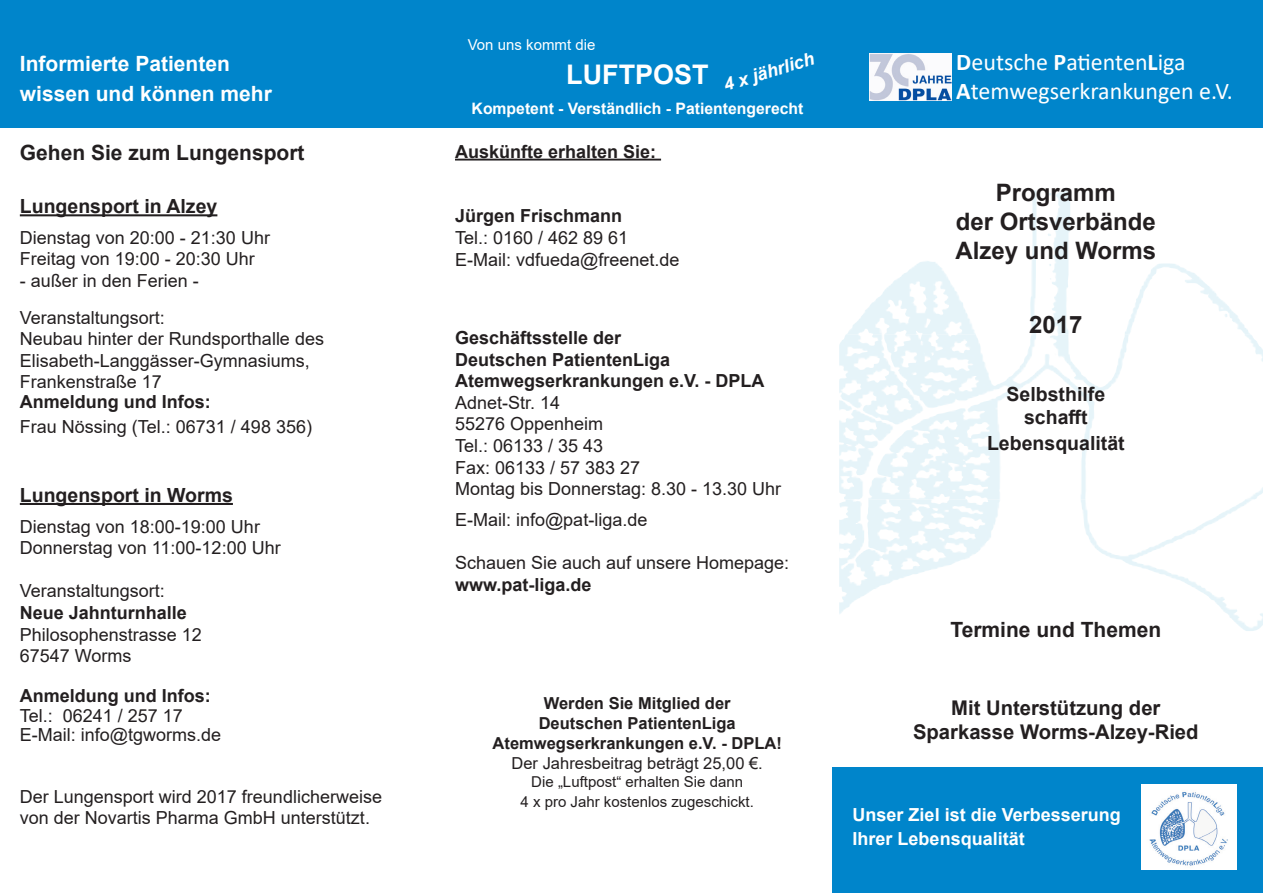
<style>
.page{position:relative;width:1263px;height:893px;background:#fff}
.page>*{position:absolute;margin:0;border:0;box-sizing:border-box;transform-origin:0 0}
.t1{font:700 27px "Arial";color:#fff}
.t2{font:24px "Calibri";color:#fff}
.t3{font:700 24px "Arial";color:#231f20}
.t4{font:700 21px "Arial";color:#fff}
.t5{font:700 21px "Arial";color:#231f20}
.t6{font:700 20.25px "Arial";color:#231f20}
.t7{font:700 19.5px "Arial";color:#231f20}
.t8{font:18px "Arial";color:#231f20}
.t9{font:700 18px "Arial";color:#231f20}
.t10{font:700 18px "Arial";color:#fff}
.t11{font:italic 700 18px "Arial";color:#fff}
.t12{font:700 16.5px "Arial";color:#231f20}
.t13{font:16.5px "Arial";color:#231f20}
.t14{font:700 15.75px "Arial";color:#fff}
.t15{font:15px "Arial";color:#231f20}
.t16{font:15px "Arial";color:#fff}
.s1{font-weight:700}
</style>
<div class="page">
<img style="left:868px;top:190px;width:202px;height:145px">
<img style="left:956px;top:335px;width:307px;height:59px">
<img style="left:1081px;top:499px;width:182px;height:132px">
<hr style="left:20px;top:214px;width:197px;height:2px;background:#231f20">
<hr style="left:20px;top:503px;width:213px;height:2px;background:#231f20">
<div style="left:0;top:0;width:1263px;height:128px;background:#0085cb"></div>
<div style="left:832px;top:767px;width:431px;height:126px;background:#0085cb"></div>
<hr style="left:455px;top:159px;width:206px;height:2px;background:#231f20">
<img style="left:1141px;top:784px;width:95px;height:85px">
<img style="left:870px;top:53px;width:81px;height:48px">
<p class="t4" style="left:20px;top:49px;width:212px">Informierte Patienten</p>
<p class="t4" style="left:20px;top:79px;width:254px">wissen und können mehr</p>
<p class="t5" style="left:20px;top:138px;width:286px">Gehen Sie zum Lungensport</p>
<p class="t7" style="left:20px;top:193px;width:199px">Lungensport in Alzey</p>
<p class="t8" style="left:20px;top:225px;width:252px">Dienstag von 20:00 - 21:30 Uhr</p>
<p class="t8" style="left:20px;top:247px;width:237px">Freitag von 19:00 - 20:30 Uhr</p>
<p class="t8" style="left:20px;top:268px;width:181px">- außer in den Ferien -</p>
<p class="t8" style="left:20px;top:305px;width:147px">Veranstaltungsort:</p>
<p class="t8" style="left:20px;top:327px;width:306px">Neubau hinter der Rundsporthalle des</p>
<p class="t8" style="left:20px;top:348px;width:292px">Elisabeth-Langgässer-Gymnasiums,</p>
<p class="t8" style="left:20px;top:370px;width:144px">Frankenstraße 17</p>
<p class="t9" style="left:20px;top:389px;width:192px">Anmeldung und Infos:</p>
<p class="t8" style="left:20px;top:415px;width:294px">Frau Nössing (Tel.: 06731 / 498 356)</p>
<p class="t7" style="left:20px;top:481px;width:215px">Lungensport in Worms</p>
<p class="t8" style="left:20px;top:514px;width:242px">Dienstag von 18:00-19:00 Uhr</p>
<p class="t8" style="left:20px;top:535px;width:262px">Donnerstag von 11:00-12:00 Uhr</p>
<p class="t8" style="left:20px;top:579px;width:147px">Veranstaltungsort:</p>
<p class="t9" style="left:20px;top:600px;width:169px">Neue Jahnturnhalle</p>
<p class="t8" style="left:20px;top:622px;width:184px">Philosophenstrasse 12</p>
<p class="t8" style="left:20px;top:643px;width:113px">67547 Worms</p>
<p class="t9" style="left:20px;top:683px;width:192px">Anmeldung und Infos:</p>
<p class="t8" style="left:20px;top:703px;width:165px">Tel.: 06241 / 257 17</p>
<p class="t8" style="left:20px;top:723px;width:203px">E-Mail: info@tgworms.de</p>
<p class="t8" style="left:20px;top:784px;width:364px">Der Lungensport wird 2017 freundlicherweise</p>
<p class="t8" style="left:20px;top:805px;width:352px">von der Novartis Pharma GmbH unterstützt.</p>
<p class="t16" style="left:468px;top:34px;width:129px">Von uns kommt die</p>
<p class="t1" style="left:566px;top:56px;width:144px">LUFTPOST</p>
<p class="t14" style="left:472px;top:97px;width:333px">Kompetent - Verständlich - Patientengerecht</p>
<p class="t11" style="left:720px;top:74px;width:96px;rotate:-17deg">4 x jährlich</p>
<p class="t2" style="left:956px;top:46px;width:231px"><span class="s1">D</span>eutsche <span class="s1">P</span>atienten<span class="s1">L</span>iga</p>
<p class="t2" style="left:956px;top:75px;width:278px"><span class="s1">A</span>temwegserkrankungen e.V.</p>
<p class="t9" style="left:455px;top:139px;width:203px">Auskünfte erhalten Sie:</p>
<p class="t9" style="left:455px;top:203px;width:169px">Jürgen Frischmann</p>
<p class="t8" style="left:455px;top:225px;width:175px">Tel.: 0160 / 462 89 61</p>
<p class="t8" style="left:455px;top:247px;width:226px">E-Mail: vdfueda@freenet.de</p>
<p class="t9" style="left:455px;top:325px;width:168px">Geschäftsstelle der</p>
<p class="t9" style="left:455px;top:347px;width:217px">Deutschen PatientenLiga</p>
<p class="t9" style="left:455px;top:368px;width:311px">Atemwegserkrankungen e.V. - DPLA</p>
<p class="t8" style="left:455px;top:390px;width:107px">Adnet-Str. 14</p>
<p class="t8" style="left:455px;top:412px;width:150px">55276 Oppenheim</p>
<p class="t8" style="left:455px;top:433px;width:150px">Tel.: 06133 / 35 43</p>
<p class="t8" style="left:455px;top:455px;width:187px">Fax: 06133 / 57 383 27</p>
<p class="t8" style="left:455px;top:476px;width:328px">Montag bis Donnerstag: 8.30 - 13.30 Uhr</p>
<p class="t8" style="left:455px;top:507px;width:194px">E-Mail: info@pat-liga.de</p>
<p class="t8" style="left:455px;top:550px;width:336px">Schauen Sie auch auf unsere Homepage:</p>
<p class="t9" style="left:455px;top:572px;width:138px">www.pat-liga.de</p>
<p class="t12" style="left:544px;top:692px;width:188px">Werden Sie Mitglied der</p>
<p class="t12" style="left:539px;top:712px;width:199px">Deutschen PatientenLiga</p>
<p class="t12" style="left:493px;top:732px;width:291px">Atemwegserkrankungen e.V. - DPLA!</p>
<p class="t13" style="left:511px;top:752px;width:253px">Der Jahresbeitrag beträgt 25,00 €.</p>
<p class="t15" style="left:531px;top:771px;width:213px">Die „Luftpost“ erhalten Sie dann</p>
<p class="t15" style="left:520px;top:791px;width:235px">4 x pro Jahr kostenlos zugeschickt.</p>
<p class="t3" style="left:996px;top:176px;width:122px">Programm</p>
<p class="t3" style="left:956px;top:205px;width:202px">der Ortsverbände</p>
<p class="t3" style="left:955px;top:233px;width:202px">Alzey und Worms</p>
<p class="t3" style="left:1029px;top:307px;width:55px">2017</p>
<p class="t7" style="left:1006px;top:380px;width:100px">Selbsthilfe</p>
<p class="t7" style="left:1024px;top:404px;width:65px">schafft</p>
<p class="t7" style="left:987px;top:429px;width:139px">Lebensqualität</p>
<p class="t5" style="left:950px;top:615px;width:212px">Termine und Themen</p>
<p class="t6" style="left:951px;top:694px;width:211px">Mit Unterstützung der</p>
<p class="t6" style="left:913px;top:718px;width:287px">Sparkasse Worms-Alzey-Ried</p>
<p class="t10" style="left:853px;top:802px;width:270px">Unser Ziel ist die Verbesserung</p>
<p class="t10" style="left:853px;top:826px;width:174px">Ihrer Lebensqualität</p>
</div>
